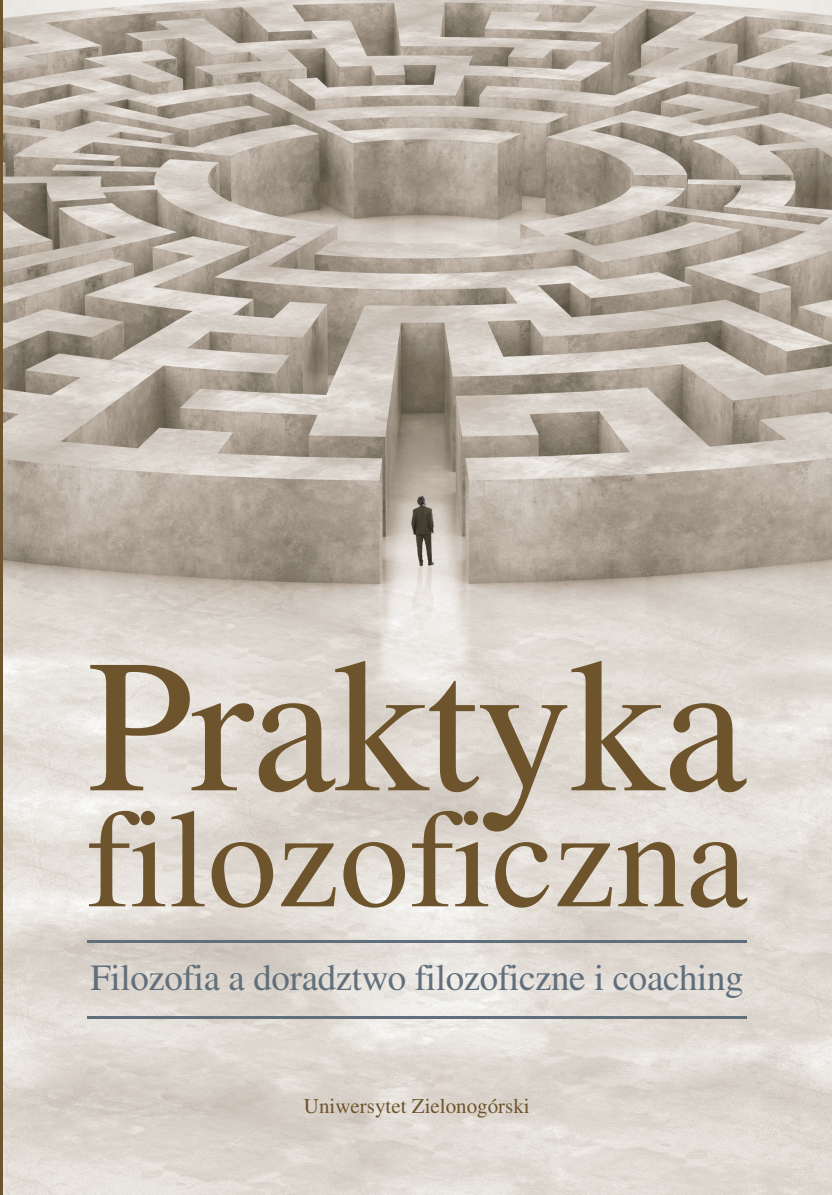
<style>
.page{position:relative;width:832px;height:1195px;background:#fff}
.page>*{position:absolute;margin:0;border:0;box-sizing:border-box;transform-origin:0 0}
.t1{font:189.17px "Times";letter-spacing:-.01em;color:#6e542c}
.t2{font:139.65px "Times";color:#6e542c}
.t3{font:36.93px "Times";letter-spacing:-.01em;color:#606f7b}
.t4{font:21px "Times";color:#6e542c}
</style>
<div class="page">
<img style="left:3px;top:0;width:829px;height:1194px">
<hr style="left:0;top:0;width:3px;height:1194px;background:#6e542c">
<hr style="left:87px;top:940px;width:659px;height:2px;background:#606f7b">
<hr style="left:87px;top:1016px;width:659px;height:2px;background:#606f7b">
<h1 class="t1" style="left:87px;top:620px;width:661px">Praktyka</h1>
<h2 class="t2" style="left:86px;top:780px;width:663px">filozoficzna</h2>
<p class="t3" style="left:90px;top:956px;width:655px">Filozofia a doradztwo filozoficzne i coaching</p>
<p class="t4" style="left:304px;top:1093px;width:227px">Uniwersytet Zielonogórski</p>
</div>
